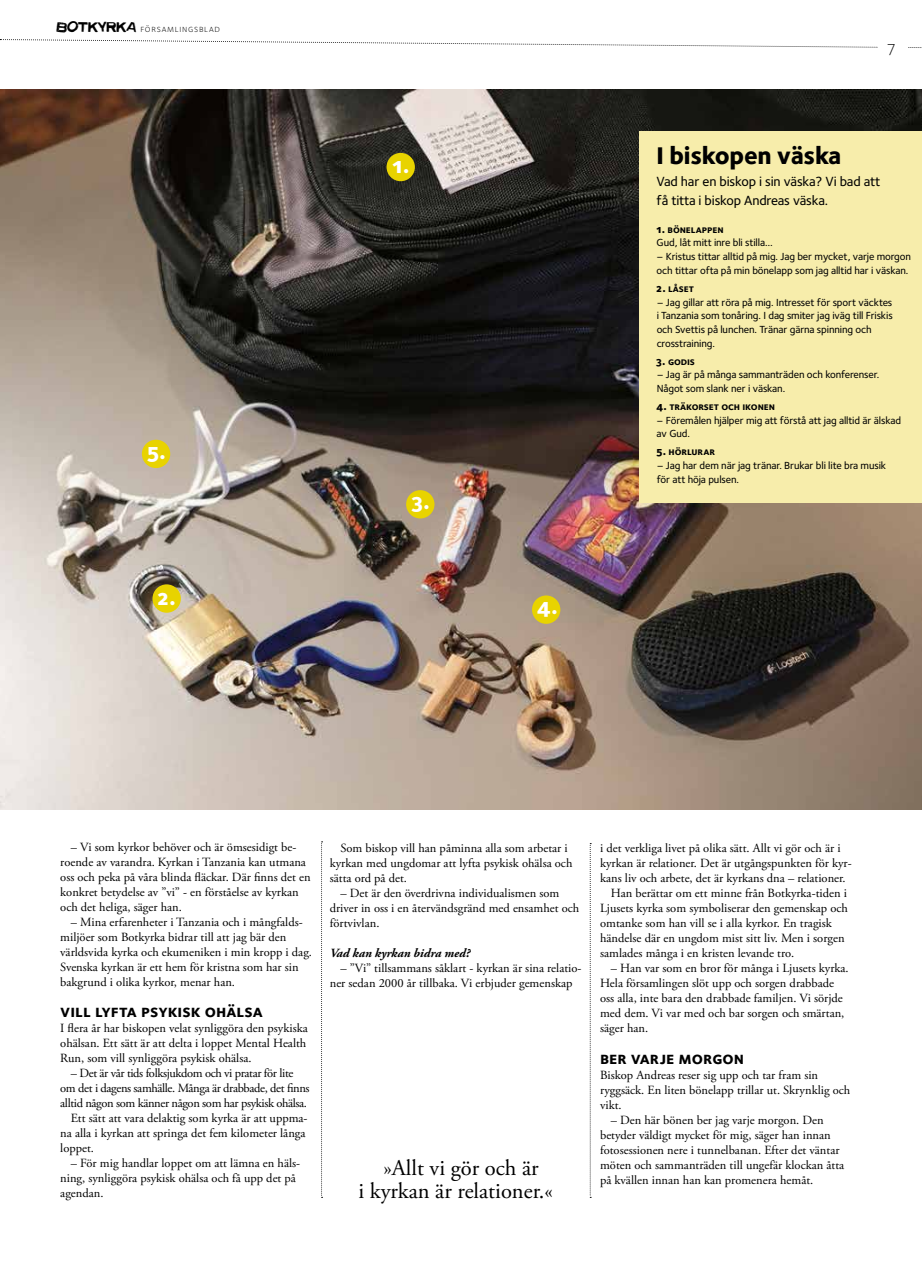
<style>
.page{position:relative;width:922px;height:1265px;background:#fff}
.page>*{position:absolute;margin:0;border:0;box-sizing:border-box;transform-origin:0 0}
.t1{font:25px "Foundry Sterling Extra Bold OSF";letter-spacing:-.01em;color:#000}
.t2{font:22.5px/22.5px "Adobe Garamond Pro";color:#000;text-align:center}
.t3{font:22.5px "Foundry Sterling Extra Bold OSF";color:#fff}
.t4{font:17.5px "Foundry Sterling Bold Expert";color:#000}
.t5{font:17.5px "Foundry Sterling Light OSF";color:#000}
.t6{font:13.75px/18.8px "Foundry Sterling Medium OSF";letter-spacing:-.01em;color:#000}
.t7{font:12.5px/15px "Adobe Garamond Pro";color:#000}
.t8{font:12.5px "Adobe Garamond Pro";letter-spacing:-.03em;color:#000}
.t9{font:italic 700 12.5px "Adobe Garamond Pro";color:#000}
.t10{font:10.62px/13.8px "Foundry Sterling Medium OSF";letter-spacing:-.01em;color:#000}
.t11{font:10.62px "Foundry Sterling Bold Expert";letter-spacing:-.01em;color:#000}
.t12{font:10px "Foundry Sterling Light Expert";letter-spacing:.075em;color:#000}
.s1{font-family:"Crafty One";font-size:15px}
.s2{font-family:"Foundry Sterling Extra Bold OSF";font-size:11.25px}
</style>
<div class="page">
<svg style="left:0;top:39px;width:922px;height:9px"></svg>
<div style="left:877px;top:36px;width:30px;height:25px;background:#fff"></div>
<svg style="left:321px;top:842px;width:1px;height:356px"></svg>
<svg style="left:589px;top:843px;width:2px;height:355px"></svg>
<img style="left:0;top:90px;width:921px;height:720px">
<div style="left:639px;top:131px;width:282px;height:372px;background:#f7edab"></div>
<div style="left:386px;top:153px;width:29px;height:28px;background:#e8d300;border-radius:50%"></div>
<div style="left:152px;top:584px;width:29px;height:29px;background:#e8d300;border-radius:50%"></div>
<div style="left:406px;top:490px;width:28px;height:28px;background:#e8d300;border-radius:50%"></div>
<div style="left:532px;top:595px;width:28px;height:29px;background:#e8d300;border-radius:50%"></div>
<div style="left:142px;top:440px;width:28px;height:28px;background:#e8d300;border-radius:50%"></div>
<p class="t12" style="left:56px;top:23px;width:165px"><span class="s1">BOTKYRKA</span> församlingsblad</p>
<h2 class="t3" style="left:147px;top:437px;width:21px">5.</h2>
<h2 class="t3" style="left:158px;top:583px;width:20px">2.</h2>
<h2 class="t3" style="left:392px;top:151px;width:18px">1.</h2>
<h2 class="t3" style="left:412px;top:487px;width:19px">3.</h2>
<h2 class="t3" style="left:537px;top:592px;width:22px">4.</h2>
<h3 class="t5" style="left:887px;top:37px;width:9px">7</h3>
<h1 class="t1" style="left:656px;top:140px;width:186px">I biskopen väska</h1>
<p class="t6" style="left:656px;top:172px;width:225px">Vad har en biskop i sin väska? Vi bad att få titta i biskop Andreas väska.</p>
<p class="t11" style="left:656px;top:223px;width:69px"><span class="s2">1.</span> bönelappen</p>
<p class="t10" style="left:656px;top:236px;width:117px">Gud, låt mitt inre bli stilla…</p>
<p class="t10" style="left:656px;top:250px;width:256px">– Kristus tittar alltid på mig. Jag ber mycket, varje morgon och tittar ofta på min bönelapp som jag alltid har i väskan.</p>
<p class="t11" style="left:656px;top:282px;width:39px"><span class="s2">2.</span> låset</p>
<p class="t10" style="left:656px;top:295px;width:237px">– Jag gillar att röra på mig. Intresset för sport väcktes i Tanzania som tonåring. I dag smiter jag iväg till Friskis och Svettis på lunchen. Tränar gärna spinning och crosstraining.</p>
<p class="t11" style="left:656px;top:355px;width:40px"><span class="s2">3.</span> godis</p>
<p class="t10" style="left:656px;top:368px;width:224px">– Jag är på många sammanträden och konferenser.<br>Något som slank ner i väskan.</p>
<p class="t11" style="left:656px;top:400px;width:120px"><span class="s2">4.</span> träkorset och ikonen</p>
<p class="t10" style="left:656px;top:413px;width:246px">– Föremålen hjälper mig att förstå att jag alltid är älskad av Gud.</p>
<p class="t11" style="left:656px;top:445px;width:60px"><span class="s2">5.</span> hörlurar</p>
<p class="t10" style="left:656px;top:458px;width:231px">– Jag har dem när jag tränar. Brukar bli lite bra musik för att höja pulsen.</p>
<p class="t7" style="left:60px;top:840px;width:252px;text-indent:11px">– Vi som kyrkor behöver och är ömsesidigt be&shy;roende av varandra. Kyrkan i Tanzania kan utmana oss och peka på våra blinda fläckar. Där finns det en konkret betydelse av ”vi” - en förståelse av kyrkan och det heliga, säger han.</p>
<p class="t7" style="left:60px;top:915px;width:253px;text-indent:11px">– Mina erfarenheter i Tanzania och i mångfalds&shy;miljöer som Botkyrka bidrar till att jag bär den världsvida kyrka och ekumeniken i min kropp i dag.<br>Svenska kyrkan är ett hem för kristna som har sin bakgrund i olika kyrkor, menar han.</p>
<h3 class="t4" style="left:60px;top:1001px;width:204px">vill lyfta psykisk ohälsa</h3>
<p class="t7" style="left:60px;top:1021px;width:249px;text-align:justify">I flera år har biskopen velat synliggöra den psykiska ohälsan. Ett sätt är att delta i loppet Mental Health Run, som vill synliggöra psykisk ohälsa.</p>
<p class="t8" style="left:71px;top:1065px;width:224px">– Det är vår tids folksjukdom och vi pratar för lite</p>
<p class="t8" style="left:60px;top:1080px;width:251px">om det i dagens samhälle. Många är drabbade, det finns</p>
<p class="t8" style="left:60px;top:1095px;width:248px">alltid någon som känner någon som har psykisk ohälsa.</p>
<p class="t7" style="left:71px;top:1111px;width:238px">Ett sätt att vara delaktig som kyrka är att uppma-</p>
<p class="t7" style="left:60px;top:1126px;width:247px">na alla i kyrkan att springa det fem kilometer långa</p>
<p class="t7" style="left:60px;top:1141px;width:35px">loppet.</p>
<p class="t7" style="left:60px;top:1156px;width:241px;text-indent:11px">– För mig handlar loppet om att lämna en häls&shy;ning, synliggöra psykisk ohälsa och få upp det på agendan.</p>
<p class="t7" style="left:330px;top:840px;width:244px;text-indent:11px">Som biskop vill han påminna alla som arbetar i kyrkan med ungdomar att lyfta psykisk ohälsa och sätta ord på det.</p>
<p class="t7" style="left:330px;top:885px;width:251px;text-indent:11px">– Det är den överdrivna individualismen som driver in oss i en återvändsgränd med ensamhet och förtvivlan.</p>
<p class="t9" style="left:330px;top:945px;width:142px">Vad kan kyrkan bidra med?</p>
<p class="t7" style="left:330px;top:960px;width:253px;text-indent:11px">– ”Vi” tillsammans såklart - kyrkan är sina relatio&shy;ner sedan 2000 år tillbaka. Vi erbjuder gemenskap</p>
<h2 class="t2" style="left:358px;top:1157px;width:196px">»Allt vi gör och är<br>i kyrkan är relationer.«</h2>
<p class="t7" style="left:600px;top:841px;width:242px">i det verkliga livet på olika sätt. Allt vi gör och är i</p>
<p class="t7" style="left:600px;top:856px;width:253px">kyrkan är relationer. Det är utgångspunkten för kyr-</p>
<p class="t7" style="left:600px;top:871px;width:247px">kans liv och arbete, det är kyrkans dna – relationer.</p>
<p class="t7" style="left:610px;top:886px;width:238px">Han berättar om ett minne från Botkyrka-tiden i</p>
<p class="t7" style="left:600px;top:901px;width:249px">Ljusets kyrka som symboliserar den gemenskap och</p>
<p class="t7" style="left:600px;top:916px;width:233px">omtanke som han vill se i alla kyrkor. En tragisk</p>
<p class="t7" style="left:600px;top:931px;width:246px">händelse där en ungdom mist sitt liv. Men i sorgen</p>
<p class="t7" style="left:600px;top:946px;width:195px">samlades många i en kristen levande tro.</p>
<p class="t7" style="left:600px;top:961px;width:250px;text-indent:11px">– Han var som en bror för många i Ljusets kyrka.<br>Hela församlingen slöt upp och sorgen drabbade oss alla, inte bara den drabbade familjen. Vi sörjde med dem. Vi var med och bar sorgen och smärtan, säger han.</p>
<h3 class="t4" style="left:600px;top:1047px;width:145px">ber varje morgon</h3>
<p class="t7" style="left:600px;top:1068px;width:251px">Biskop Andreas reser sig upp och tar fram sin ryggsäck. En liten bönelapp trillar ut. Skrynklig och vikt.</p>
<p class="t7" style="left:600px;top:1113px;width:245px;text-indent:11px">– Den här bönen ber jag varje morgon. Den betyder väldigt mycket för mig, säger han innan fotosessionen nere i tunnelbanan. Efter det väntar möten och sammanträden till ungefär klockan åtta på kvällen innan han kan promenera hemåt.</p>
</div>
